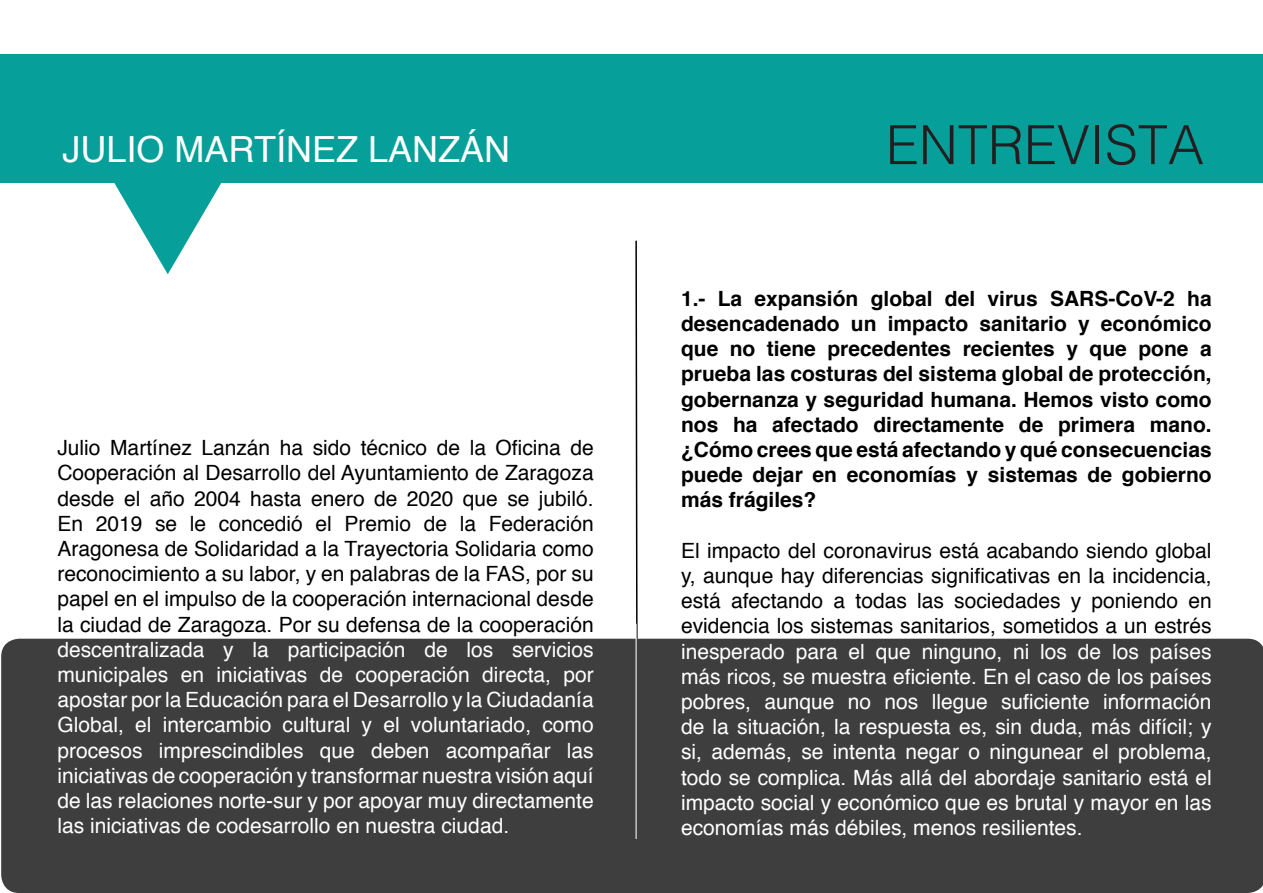
<style>
.page{position:relative;width:1263px;height:893px;background:#fff}
.page>*{position:absolute;margin:0;border:0;box-sizing:border-box;transform-origin:0 0}
.t1{font:300 54px "Helvetica";color:#231f20}
.t2{font:36px "Helvetica";color:#fff}
.t3{font:21px/25.2px "Helvetica";color:#fff;text-align:justify}
.t4{font:21px/25.2px "Helvetica";color:#000;text-align:justify}
.t5{font:700 21px/25.2px "Helvetica";color:#000;text-align:justify}
</style>
<div class="page">
<div style="left:0;top:55px;width:1263px;height:128px;background:#079f99"></div>
<svg style="left:114px;top:183px;width:108px;height:91px"></svg>
<div style="left:1px;top:639px;width:1262px;height:254px;background:#3e3e3f"></div>
<svg style="left:635px;top:240px;width:3px;height:400px"></svg>
<hr style="left:635px;top:624px;width:2px;height:215px;background:#fff">
<h2 class="t2" style="left:63px;top:121px;width:449px">JULIO MARTÍNEZ LANZÁN</h2>
<h1 class="t1" style="left:886px;top:99px;width:320px">ENTREVISTA</h1>
<p class="t4" style="left:57px;top:436px;width:538px">Julio Martínez Lanzán ha sido técnico de la Oficina de Cooperación al Desarrollo del Ayuntamiento de Zaragoza desde el año 2004 hasta enero de 2020 que se jubiló.<br>En 2019 se le concedió el Premio de la Federación Aragonesa de Solidaridad a la Trayectoria Solidaria como reconocimiento a su labor, y en palabras de la FAS, por su papel en el impulso de la cooperación internacional desde la ciudad de Zaragoza. Por su defensa de la cooperación</p>
<p class="t3" style="left:57px;top:637px;width:538px">descentralizada y la participación de los servicios municipales en iniciativas de cooperación directa, por apostar por la Educación para el Desarrollo y la Ciudadanía Global, el intercambio cultural y el voluntariado, como procesos imprescindibles que deben acompañar las iniciativas de cooperación y transformar nuestra visión aquí de las relaciones norte-sur y por apoyar muy directamente las iniciativas de codesarrollo en nuestra ciudad.</p>
<p class="t5" style="left:681px;top:286px;width:532px">1.- La expansión global del virus SARS-CoV-2 ha desencadenado un impacto sanitario y económico que no tiene precedentes recientes y que pone a prueba las costuras del sistema global de protección, gobernanza y seguridad humana. Hemos visto como nos ha afectado directamente de primera mano. ¿Cómo crees que está afectando y qué consecuencias puede dejar en economías y sistemas de gobierno más frágiles?</p>
<p class="t4" style="left:681px;top:538px;width:532px">El impacto del coronavirus está acabando siendo global y, aunque hay diferencias significativas en la incidencia, está afectando a todas las sociedades y poniendo en evidencia los sistemas sanitarios, sometidos a un estrés</p>
<p class="t3" style="left:681px;top:639px;width:532px">inesperado para el que ninguno, ni los de los países más ricos, se muestra eficiente. En el caso de los países pobres, aunque no nos llegue suficiente información de la situación, la respuesta es, sin duda, más difícil; y si, además, se intenta negar o ningunear el problema, todo se complica. Más allá del abordaje sanitario está el impacto social y económico que es brutal y mayor en las economías más débiles, menos resilientes.</p>
</div>
